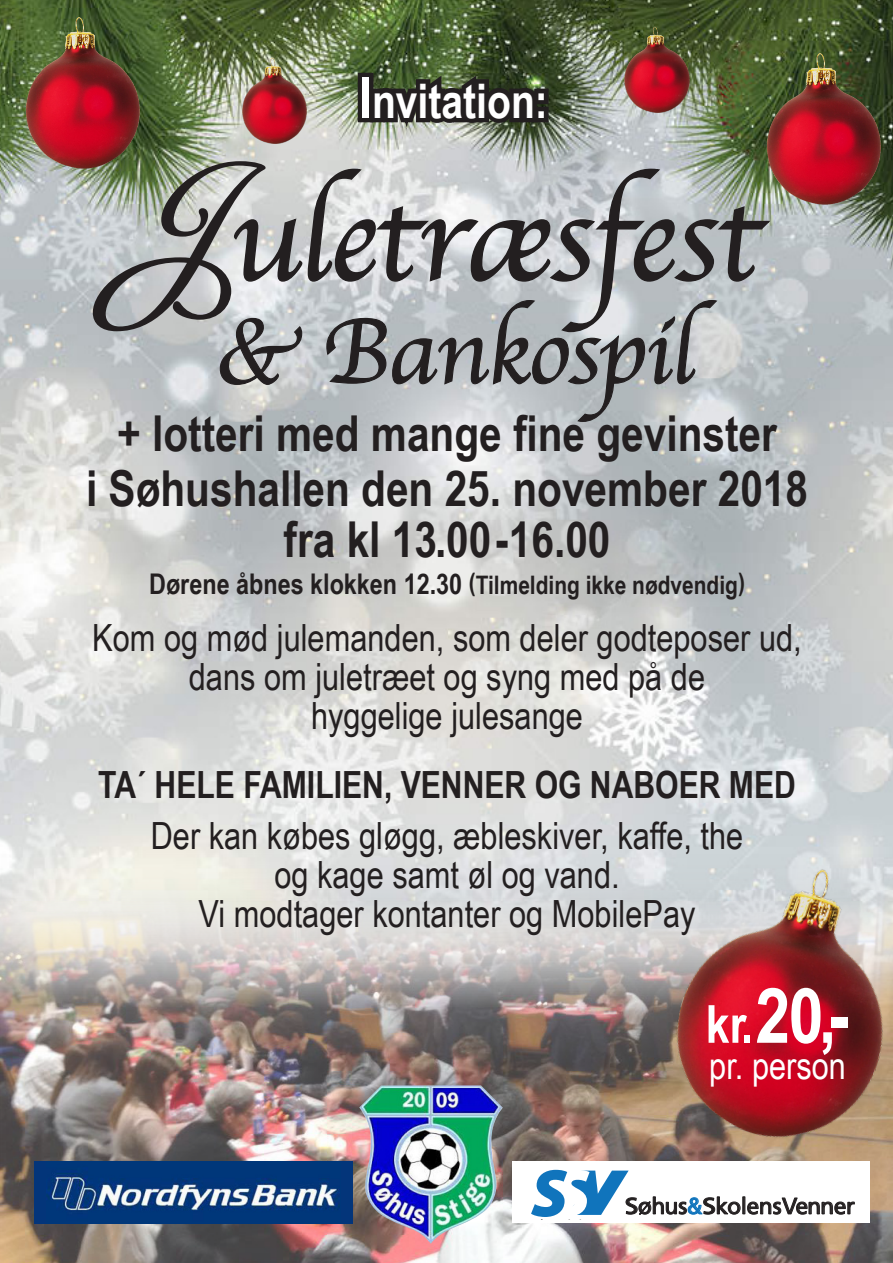
<style>
.page{position:relative;width:893px;height:1263px;background:#fff}
.page>*{position:absolute;margin:0;border:0;box-sizing:border-box;transform-origin:0 0}
.t1{font:127.05px "Apple Chancery";letter-spacing:-.02em;color:#231f20}
.t2{font:94.8px "Apple Chancery";letter-spacing:-.02em;color:#231f20}
.t3{font:700 76.5px "Arial Narrow";color:#fff}
.t4{font:700 49.5px "Arial Narrow";color:#231f20}
.t5{font:700 47.7px "Arial Narrow";color:#fff}
.t6{font:37.5px/39px "Arial Narrow";color:#231f20;text-align:center}
.t7{font:700 37.5px "Arial Narrow";color:#231f20}
.t8{font:37.5px "Arial Narrow";color:#fff}
.t9{font:700 25.5px "Arial Narrow";color:#231f20}
.t10{font:22.8px "Frutiger";letter-spacing:-.02em;color:#231f20;scale:1.2 1}
.s1{font-size:56.7px}
.s2{font-family:"Affair"}
.s3{font-size:28.5px}
.s4{font-size:52.5px}
.s5{color:#1074bc}
</style>
<div class="page">
<img style="left:0;top:983px;width:893px;height:280px">
<img style="left:0;top:0;width:893px;height:983px">
<div style="left:358px;top:73px;width:15px;height:49px;border:9px solid #231f20"></div>
<svg style="left:366px;top:67px;width:187px;height:78px;background:#52584a"></svg>
<svg style="left:92px;top:160px;width:680px;height:262px;background:#babec0"></svg>
<div style="left:34px;top:1161px;width:319px;height:63px;background:#03357a"></div>
<img style="left:47px;top:1173px;width:293px;height:38px">
<img style="left:359px;top:1085px;width:144px;height:159px">
<div style="left:513px;top:1161px;width:357px;height:61px;background:#fff"></div>
<svg style="left:531px;top:1170px;width:324px;height:47px"></svg>
<img style="left:16px;top:12px;width:131px;height:165px">
<img style="left:757px;top:48px;width:130px;height:166px">
<img style="left:627px;top:826px;width:266px;height:357px">
<img style="left:618px;top:23px;width:75px;height:95px">
<img style="left:236px;top:54px;width:74px;height:94px">
<p class="t5" style="left:359px;top:65px;width:190px"><span class="s1">I</span>nvitation:</p>
<p class="t1" style="left:134px;top:137px;width:628px"><span class="s2">J</span>uletræsfest</p>
<p class="t2" style="left:215px;top:277px;width:482px">&amp; Bankospil</p>
<p class="t4" style="left:117px;top:396px;width:661px">+ lotteri med mange fine gevinster</p>
<p class="t4" style="left:86px;top:451px;width:723px">i Søhushallen den 25. november 2018</p>
<p class="t4" style="left:284px;top:502px;width:328px">fra kl 13.00-16.00</p>
<p class="t9" style="left:149px;top:565px;width:597px"><span class="s3">Dørene åbnes klokken 12.30</span> (Tilmelding ikke nødvendig)</p>
<p class="t6" style="left:92px;top:617px;width:711px">Kom og mød julemanden, som deler godteposer ud, dans om juletræet og syng med på de<br>hyggelige julesange</p>
<p class="t7" style="left:98px;top:757px;width:699px">TA´ HELE FAMILIEN, VENNER OG NABOER MED</p>
<p class="t6" style="left:151px;top:815px;width:594px">Der kan købes gløgg, æbleskiver, kaffe, the og kage samt øl og vand.</p>
<p class="t6" style="left:199px;top:893px;width:498px">Vi modtager kontanter og MobilePay</p>
<p class="t3" style="left:706px;top:958px;width:145px"><span class="s4">kr.</span> 20,-</p>
<p class="t8" style="left:709px;top:1038px;width:138px">pr. person</p>
<p class="t10" style="left:625px;top:1192px;width:193px">Søhus<span class="s5">&amp;</span>SkolensVenner</p>
</div>
